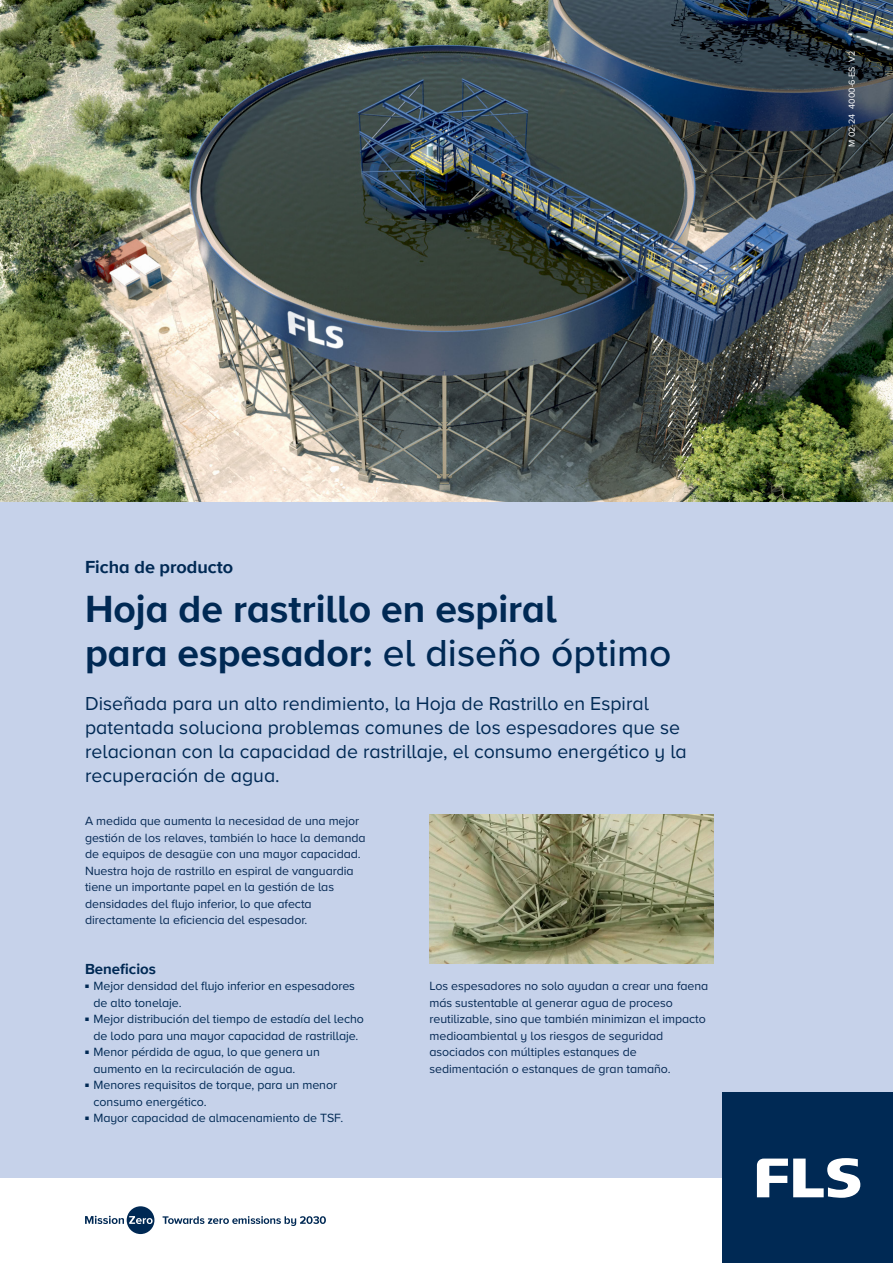
<style>
.page{position:relative;width:893px;height:1263px;background:#fff}
.page>*{position:absolute;margin:0;border:0;box-sizing:border-box;transform-origin:0 0}
.Heading_level_1{font:700 39px/43.5px "Proxima Nova";color:#002954}
.Lead_paragraph{font:19.5px/24px "Proxima Nova";color:#002954}
.Descriptor{font:700 18px "Proxima Nova";color:#002954}
.Heading_2{font:700 15px "Proxima Nova";color:#002954}
.Body_copy{font:12.3px/16.5px "Proxima Nova";letter-spacing:-.005em;color:#062954}
.t1{font:12.3px/16.5px "Proxima Nova";letter-spacing:-.005em;color:#002954}
.Body_copy_small{font:9px "Proxima Nova";color:#fff}
.s1{font-weight:500}
</style>
<div class="page">
<div style="left:0;top:501px;width:893px;height:677px;background:#c6d2ea"></div>
<svg style="left:85px;top:1206px;width:69px;height:28px"></svg>
<svg style="left:163px;top:1216px;width:163px;height:10px"></svg>
<div style="left:723px;top:1093px;width:170px;height:170px;background:#002954"></div>
<svg style="left:757px;top:1158px;width:103px;height:40px"></svg>
<img style="left:0;top:0;width:893px;height:501px">
<img style="left:429px;top:814px;width:284px;height:149px">
<p class="Body_copy_small" style="left:845px;top:147px;width:98px;rotate:-90deg">M 02-24 4000-6-ES V2</p>
<p class="Descriptor" style="left:85px;top:554px;width:150px">Ficha de producto</p>
<p class="Heading_level_1" style="left:85px;top:587px;width:588px">Hoja de rastrillo en espiral<br>para espesador: <span class="s1">el diseño óptimo</span></p>
<p class="Lead_paragraph" style="left:85px;top:691px;width:603px">Diseñada para un alto rendimiento, la Hoja de Rastrillo en Espiral patentada soluciona problemas comunes de los espesadores que se relacionan con la capacidad de rastrillaje, el consumo energético y la recuperación de agua.</p>
<p class="Body_copy" style="left:85px;top:812px;width:282px">A medida que aumenta la necesidad de una mejor gestión de los relaves, también lo hace la demanda de equipos de desagüe con una mayor capacidad.<br>Nuestra hoja de rastrillo en espiral de vanguardia tiene un importante papel en la gestión de las densidades del flujo inferior, lo que afecta directamente la eficiencia del espesador.</p>
<p class="Heading_2" style="left:85px;top:957px;width:72px">Beneficios</p>
<p class="t1" style="left:94px;top:977px;width:263px;text-indent:-9px"><sup>■</sup> Mejor densidad del flujo inferior en espesadores de alto tonelaje.</p>
<p class="t1" style="left:85px;top:1010px;width:280px;text-align:center"><sup>■</sup> Mejor distribución del tiempo de estadía del lecho de lodo para una mayor capacidad de rastrillaje.</p>
<p class="t1" style="left:94px;top:1043px;width:228px;text-indent:-9px"><sup>■</sup> Menor pérdida de agua, lo que genera un aumento en la recirculación de agua.</p>
<p class="t1" style="left:94px;top:1076px;width:245px;text-indent:-9px"><sup>■</sup> Menores requisitos de torque, para un menor consumo energético.</p>
<p class="t1" style="left:85px;top:1109px;width:260px"><sup>■</sup> Mayor capacidad de almacenamiento de TSF.</p>
<p class="Body_copy" style="left:429px;top:977px;width:280px">Los espesadores no solo ayudan a crear una faena más sustentable al generar agua de proceso reutilizable, sino que también minimizan el impacto medioambiental y los riesgos de seguridad asociados con múltiples estanques de sedimentación o estanques de gran tamaño.</p>
</div>
